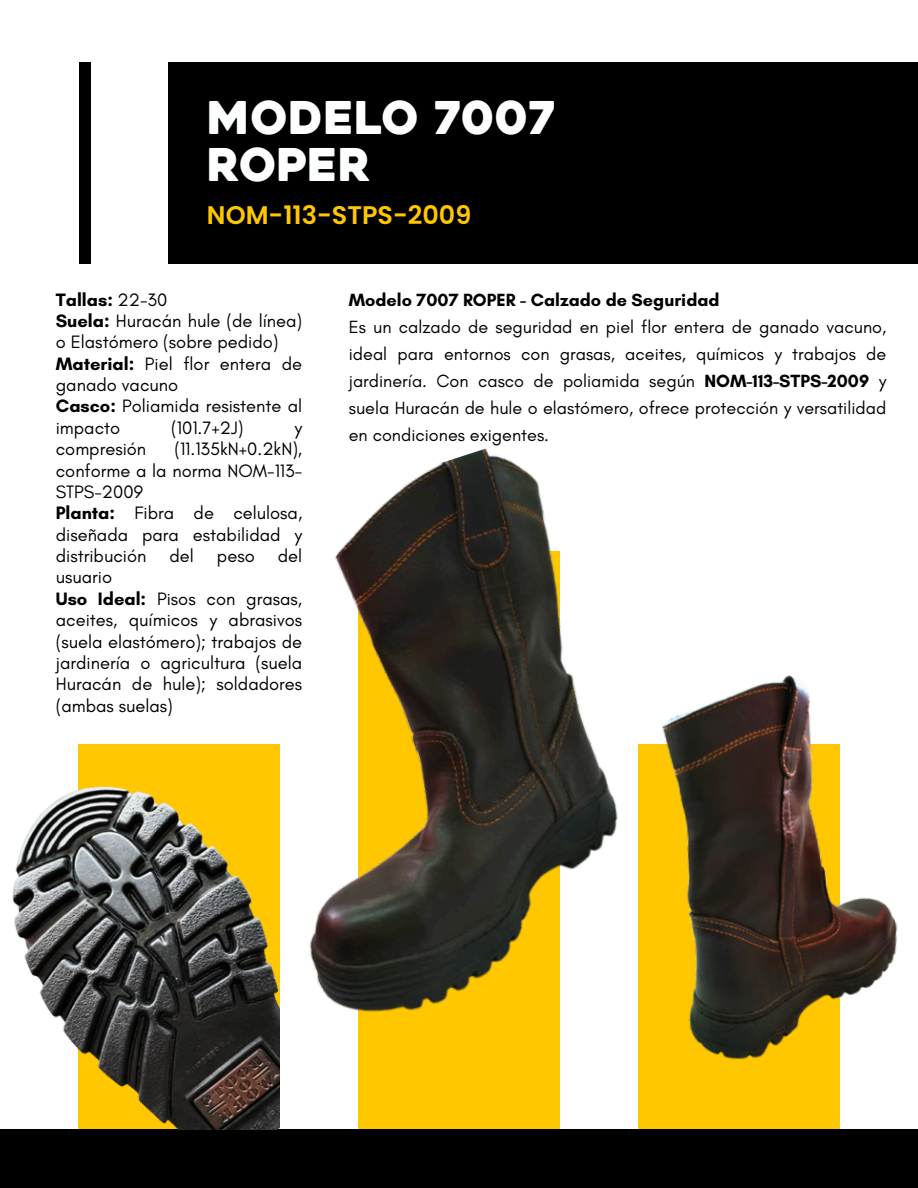
<style>
.page{position:relative;width:918px;height:1188px;background:#fff}
.page>*{position:absolute;margin:0;border:0;box-sizing:border-box;transform-origin:0 0}
.t1{font:45px/47.2px "Heavitas";color:#fdfefe}
.t2{font:600 25.5px "Poppins";color:#ffc700}
.t3{font:18.3px/21.3px "Glacial Indifference";color:#000}
.t4{font:700 18.3px "Glacial Indifference";color:#000}
.t5{font:18px/27px "Glacial Indifference";color:#000;text-align:justify}
.t6{font:700 18px "Glacial Indifference";color:#000}
.s1{font-weight:400}
.s2{font-weight:700}
</style>
<div class="page">
<div style="left:168px;top:62px;width:750px;height:201px;background:#000"></div>
<div style="left:358px;top:551px;width:201px;height:583px;background:#ffc700"></div>
<div style="left:638px;top:744px;width:202px;height:393px;background:#ffc700"></div>
<div style="left:80px;top:62px;width:11px;height:201px;background:#000"></div>
<div style="left:0;top:1130px;width:918px;height:58px;background:#000"></div>
<img style="left:309px;top:448px;width:294px;height:636px">
<img style="left:12px;top:744px;width:268px;height:385px">
<img style="left:603px;top:675px;width:295px;height:385px">
<p class="t1" style="left:207px;top:99px;width:350px">MODELO 7007<br>ROPER</p>
<p class="t2" style="left:207px;top:197px;width:266px">NOM-113-STPS-2009</p>
<p class="t4" style="left:56px;top:288px;width:113px">Tallas: <span class="s1">22-30</span></p>
<p class="t3" style="left:56px;top:310px;width:248px"><span class="s2">Suela:</span> Huracán hule (de línea) o Elastómero (sobre pedido)</p>
<p class="t3" style="left:56px;top:353px;width:248px"><span class="s2">Material:</span> Piel flor entera de ganado vacuno</p>
<p class="t3" style="left:56px;top:395px;width:248px"><span class="s2">Casco:</span> Poliamida resistente al impacto</p>
<p class="t3" style="left:171px;top:417px;width:74px">(101.7+2J)</p>
<p class="t3" style="left:294px;top:417px;width:9px">y</p>
<p class="t3" style="left:56px;top:438px;width:248px;text-align:justify;text-indent:119px">(11.135kN+0.2kN), conforme a la norma NOM-113- STPS-2009</p>
<p class="t3" style="left:56px;top:502px;width:248px;text-align:justify"><span class="s2">Planta:</span> Fibra de celulosa, diseñada para estabilidad y distribución</p>
<p class="t3" style="left:56px;top:438px;width:92px">compresión</p>
<p class="t3" style="left:169px;top:545px;width:26px">del</p>
<p class="t3" style="left:217px;top:545px;width:39px">peso</p>
<p class="t3" style="left:278px;top:545px;width:26px">del</p>
<p class="t3" style="left:56px;top:566px;width:58px">usuario</p>
<p class="t3" style="left:56px;top:588px;width:248px;text-align:justify"><span class="s2">Uso Ideal:</span> Pisos con grasas, aceites, químicos y abrasivos (suela elastómero); trabajos de jardinería o agricultura (suela Huracán de hule); soldadores (ambas suelas)</p>
<p class="t6" style="left:349px;top:289px;width:372px">Modelo 7007 ROPER - Calzado de Seguridad</p>
<p class="t5" style="left:349px;top:313px;width:539px">Es un calzado de seguridad en piel flor entera de ganado vacuno, ideal para entornos con grasas, aceites, químicos y trabajos de jardinería. Con casco de poliamida según <span class="s2">NOM-113-STPS-2009</span> y suela Huracán de hule o elastómero, ofrece protección y versatilidad en condiciones exigentes.</p>
</div>
